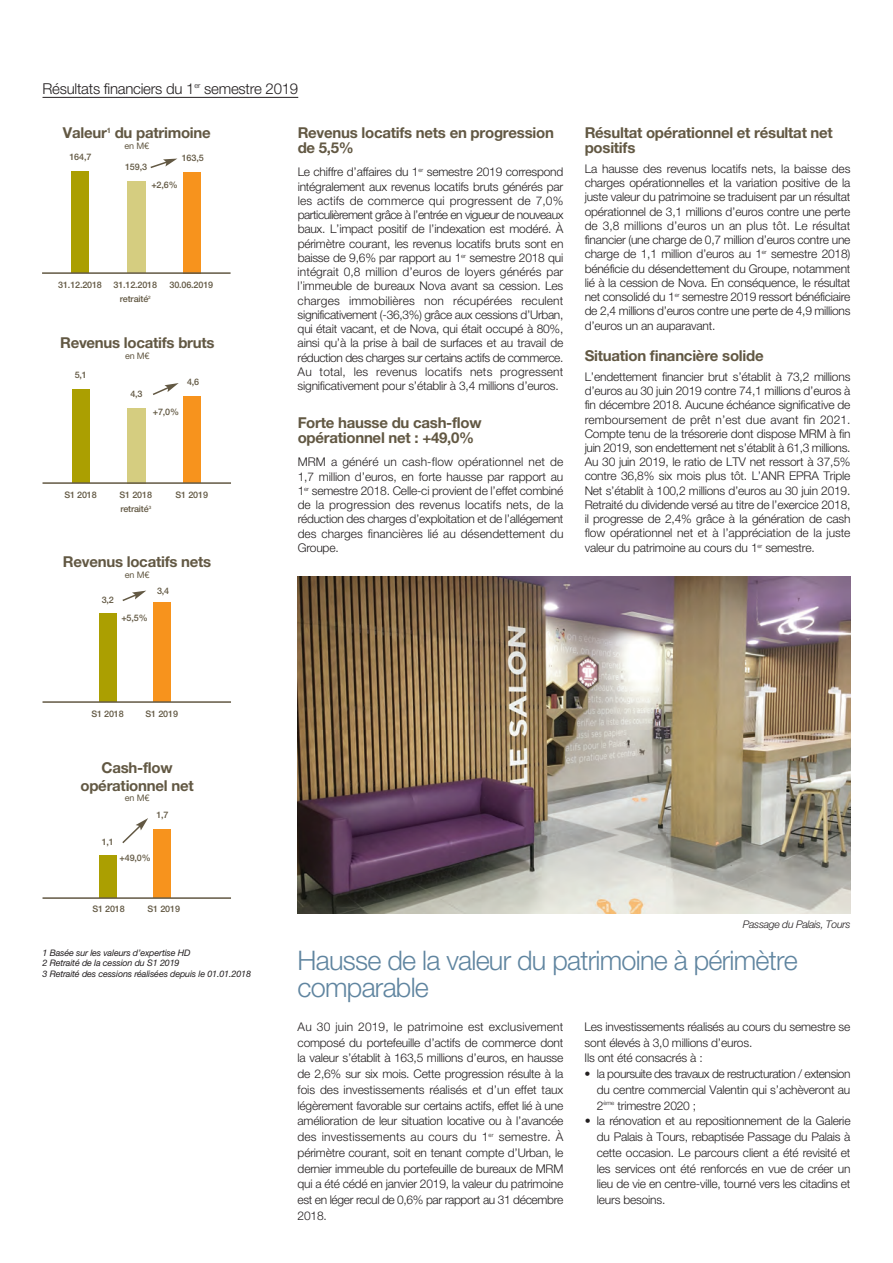
<style>
.page{position:relative;width:893px;height:1263px;background:#fff}
.page>*{position:absolute;margin:0;border:0;box-sizing:border-box;transform-origin:0 0}
.t1{font:300 27px/27px "Helvetica Neue LT Pro";letter-spacing:-.03em;color:#6085a0}
.t2{font:700 15px/15px "Helvetica Neue LT Pro";letter-spacing:-.015em;color:#625843}
.t3{font:300 15px "Helvetica Neue LT Pro";letter-spacing:-.015em;color:#231f20}
.t4{font:300 12px/14.2px "Helvetica Neue LT Pro";letter-spacing:-.015em;color:#231f20;text-align:justify}
.t5{font:italic 300 10.5px "Helvetica Neue LT Pro";letter-spacing:-.03em;color:#231f20}
.t6{font:500 9px/14.2px "Helvetica Neue LT Pro";letter-spacing:-.015em;color:#625843;text-align:center}
.t7{font:italic 9px/10.5px "Helvetica Neue LT Pro";letter-spacing:-.015em;color:#231f20}
.t8{font:9px "Helvetica Neue LT Pro";color:#625843}
</style>
<div class="page">
<hr style="left:43px;top:97px;width:255px;height:1px;background:#231f20">
<div style="left:99px;top:614px;width:17px;height:88px;background:#ab9f01"></div>
<div style="left:154px;top:603px;width:17px;height:99px;background:#f7931d"></div>
<hr style="left:43px;top:701px;width:188px;height:2px;background:#625843">
<div style="left:72px;top:171px;width:17px;height:102px;background:#ab9f01"></div>
<div style="left:127px;top:181px;width:18px;height:92px;background:#d5cd80"></div>
<div style="left:184px;top:172px;width:17px;height:101px;background:#f7931d"></div>
<hr style="left:42px;top:272px;width:189px;height:2px;background:#625843">
<div style="left:72px;top:389px;width:17px;height:94px;background:#ab9f01"></div>
<div style="left:128px;top:408px;width:18px;height:75px;background:#d5cd80"></div>
<div style="left:184px;top:397px;width:17px;height:86px;background:#f7931d"></div>
<hr style="left:43px;top:482px;width:188px;height:2px;background:#625843">
<div style="left:99px;top:855px;width:17px;height:43px;background:#ab9f01"></div>
<div style="left:154px;top:829px;width:17px;height:69px;background:#f7931d"></div>
<svg style="left:122px;top:591px;width:24px;height:10px"></svg>
<svg style="left:122px;top:818px;width:26px;height:26px"></svg>
<svg style="left:153px;top:383px;width:26px;height:12px"></svg>
<svg style="left:150px;top:159px;width:27px;height:9px"></svg>
<hr style="left:43px;top:897px;width:188px;height:2px;background:#625843">
<img style="left:298px;top:577px;width:552px;height:337px">
<p class="t3" style="left:43px;top:83px;width:257px">Résultats financiers du 1<sup>er</sup> semestre 2019</p>
<p class="t2" style="left:63px;top:127px;width:149px">Valeur<sup>1</sup> du patrimoine</p>
<p class="t8" style="left:125px;top:142px;width:26px">en M€</p>
<p class="t6" style="left:69px;top:151px;width:23px">164,7</p>
<p class="t6" style="left:125px;top:161px;width:23px">159,3</p>
<p class="t6" style="left:182px;top:152px;width:23px">163,5</p>
<p class="t6" style="left:151px;top:178px;width:28px">+2,6%</p>
<p class="t6" style="left:58px;top:278px;width:45px">31.12.2018</p>
<p class="t6" style="left:113px;top:278px;width:45px">31.12.2018 retraité<sup>2</sup></p>
<p class="t6" style="left:169px;top:278px;width:45px">30.06.2019</p>
<p class="t2" style="left:60px;top:337px;width:156px">Revenus locatifs bruts</p>
<p class="t8" style="left:125px;top:352px;width:26px">en M€</p>
<p class="t6" style="left:75px;top:369px;width:14px">5,1</p>
<p class="t6" style="left:130px;top:387px;width:14px">4,3</p>
<p class="t6" style="left:153px;top:405px;width:28px">+7,0%</p>
<p class="t6" style="left:187px;top:375px;width:14px">4,6</p>
<p class="t6" style="left:64px;top:488px;width:34px">S1 2018</p>
<p class="t6" style="left:120px;top:488px;width:34px;text-align:left">S1 2018 retraité<sup>3</sup></p>
<p class="t6" style="left:176px;top:488px;width:34px">S1 2019</p>
<p class="t2" style="left:63px;top:556px;width:150px">Revenus locatifs nets</p>
<p class="t8" style="left:125px;top:571px;width:26px">en M€</p>
<p class="t6" style="left:157px;top:584px;width:14px">3,4</p>
<p class="t6" style="left:102px;top:594px;width:14px">3,2</p>
<p class="t6" style="left:121px;top:611px;width:28px">+5,5%</p>
<p class="t2" style="left:298px;top:127px;width:258px">Revenus locatifs nets en progression de 5,5%</p>
<p class="t4" style="left:298px;top:166px;width:267px">Le chiffre d’affaires du 1<sup>er</sup> semestre 2019 correspond intégralement aux revenus locatifs bruts générés par les actifs de commerce qui progressent de 7,0% particulièrement grâce à l’entrée en vigueur de nouveaux baux. L’impact positif de l’indexation est modéré. À périmètre courant, les revenus locatifs bruts sont en baisse de 9,6% par rapport au 1<sup>er</sup> semestre 2018 qui intégrait 0,8 million d’euros de loyers générés par l’immeuble de bureaux Nova avant sa cession. Les charges immobilières non récupérées reculent significativement (-36,3%) grâce aux cessions d’Urban, qui était vacant, et de Nova, qui était occupé à 80%, ainsi qu’à la prise à bail de surfaces et au travail de réduction des charges sur certains actifs de commerce.<br>Au total, les revenus locatifs nets progressent significativement pour s’établir à 3,4 millions d’euros.</p>
<p class="t2" style="left:298px;top:417px;width:185px">Forte hausse du cash-flow opérationnel net : +49,0%</p>
<p class="t4" style="left:298px;top:456px;width:267px">MRM a généré un cash-flow opérationnel net de 1,7 million d’euros, en forte hausse par rapport au 1<sup>er</sup> semestre 2018. Celle-ci provient de l’effet combiné de la progression des revenus locatifs nets, de la réduction des charges d’exploitation et de l’allégement des charges financières lié au désendettement du Groupe.</p>
<p class="t2" style="left:585px;top:127px;width:250px">Résultat opérationnel et résultat net positifs</p>
<p class="t4" style="left:585px;top:163px;width:267px">La hausse des revenus locatifs nets, la baisse des charges opérationnelles et la variation positive de la juste valeur du patrimoine se traduisent par un résultat opérationnel de 3,1 millions d’euros contre une perte de 3,8 millions d’euros un an plus tôt. Le résultat financier (une charge de 0,7 million d’euros contre une charge de 1,1 million d’euros au 1<sup>er</sup> semestre 2018) bénéficie du désendettement du Groupe, notamment lié à la cession de Nova. En conséquence, le résultat net consolidé du 1<sup>er</sup> semestre 2019 ressort bénéficiaire de 2,4 millions d’euros contre une perte de 4,9 millions d’euros un an auparavant.</p>
<p class="t2" style="left:585px;top:350px;width:180px">Situation financière solide</p>
<p class="t4" style="left:585px;top:370px;width:267px">L’endettement financier brut s’établit à 73,2 millions d’euros au 30 juin 2019 contre 74,1 millions d’euros à fin décembre 2018. Aucune échéance significative de remboursement de prêt n’est due avant fin 2021.<br>Compte tenu de la trésorerie dont dispose MRM à fin juin 2019, son endettement net s’établit à 61,3 millions.<br>Au 30 juin 2019, le ratio de LTV net ressort à 37,5% contre 36,8% six mois plus tôt. L’ANR EPRA Triple Net s’établit à 100,2 millions d’euros au 30 juin 2019.<br>Retraité du dividende versé au titre de l’exercice 2018, il progresse de 2,4% grâce à la génération de cash flow opérationnel net et à l’appréciation de la juste valeur du patrimoine au cours du 1<sup>er</sup> semestre.</p>
<p class="t6" style="left:91px;top:707px;width:34px">S1 2018</p>
<p class="t6" style="left:146px;top:707px;width:34px">S1 2019</p>
<p class="t2" style="left:80px;top:760px;width:115px;line-height:18px;text-align:center">Cash-flow opérationnel net</p>
<p class="t8" style="left:125px;top:795px;width:26px">en M€</p>
<p class="t6" style="left:156px;top:809px;width:14px">1,7</p>
<p class="t6" style="left:102px;top:835px;width:14px">1,1</p>
<p class="t6" style="left:120px;top:852px;width:33px">+49,0%</p>
<p class="t6" style="left:92px;top:902px;width:34px">S1 2018</p>
<p class="t6" style="left:148px;top:902px;width:34px">S1 2019</p>
<p class="t5" style="left:743px;top:920px;width:109px">Passage du Palais, Tours</p>
<p class="t7" style="left:43px;top:948px;width:210px">1 Basée sur les valeurs d’expertise HD<br>2 Retraité de la cession du S1 2019<br>3 Retraité des cessions réalisées depuis le 01.01.2018</p>
<h1 class="t1" style="left:298px;top:949px;width:502px">Hausse de la valeur du patrimoine à périmètre comparable</h1>
<p class="t4" style="left:298px;top:1020px;width:267px;line-height:15.8px">Au 30 juin 2019, le patrimoine est exclusivement composé du portefeuille d’actifs de commerce dont la valeur s’établit à 163,5 millions d’euros, en hausse de 2,6% sur six mois. Cette progression résulte à la fois des investissements réalisés et d’un effet taux légèrement favorable sur certains actifs, effet lié à une amélioration de leur situation locative ou à l’avancée des investissements au cours du 1<sup>er</sup> semestre. À périmètre courant, soit en tenant compte d’Urban, le dernier immeuble du portefeuille de bureaux de MRM qui a été cédé en janvier 2019, la valeur du patrimoine est en léger recul de 0,6% par rapport au 31 décembre 2018.</p>
<p class="t4" style="left:585px;top:1020px;width:267px;line-height:15.8px;text-align:left">Les investissements réalisés au cours du semestre se sont élevés à 3,0 millions d’euros.<br>Ils ont été consacrés à :</p>
<p class="t4" style="left:597px;top:1067px;width:255px;line-height:15.8px;text-indent:-12px">• la poursuite des travaux de restructuration / extension du centre commercial Valentin qui s’achèveront au 2<sup>ème</sup> trimestre 2020 ;</p>
<p class="t4" style="left:597px;top:1114px;width:255px;line-height:15.8px;text-indent:-12px">• la rénovation et au repositionnement de la Galerie du Palais à Tours, rebaptisée Passage du Palais à cette occasion. Le parcours client a été revisité et les services ont été renforcés en vue de créer un lieu de vie en centre-ville, tourné vers les citadins et leurs besoins.</p>
</div>
